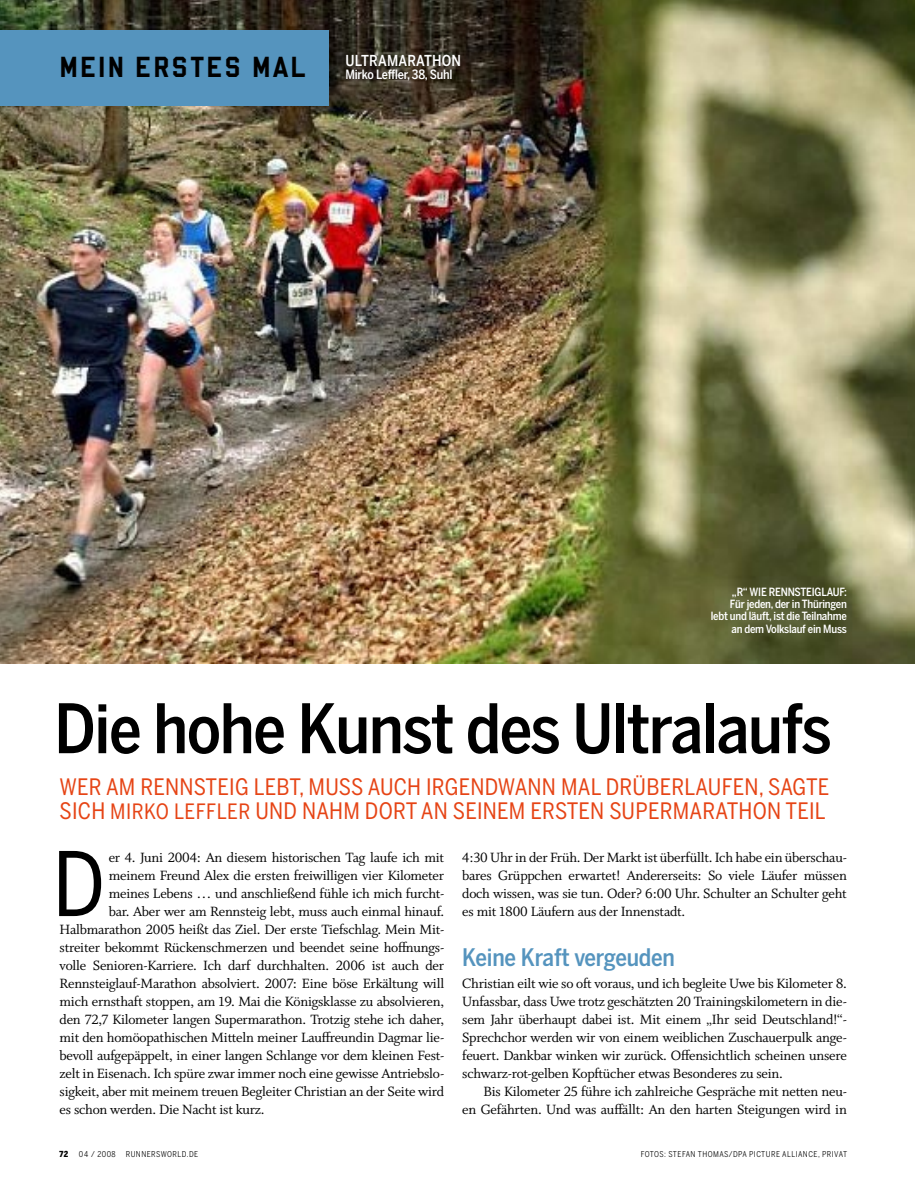
<style>
.page{position:relative;width:915px;height:1191px;background:#fff}
.page>*{position:absolute;margin:0;border:0;box-sizing:border-box;transform-origin:0 0}
.t1{font:87.9px "Benton Sans Cond";color:#000}
.t2{font:500 67.5px "Benton Sans Cond";letter-spacing:-.025em;color:#000}
.t3{font:28.5px "Hoboken Sans";letter-spacing:.07em;color:#000}
.t4{font:500 24px "Benton Sans Cond";letter-spacing:-.025em;color:#5594be}
.t5{font:22.5px/24px "Benton Sans Cond";letter-spacing:.01em;color:#e64415}
.t6{font:15px/18px "Whitman Roman LF";letter-spacing:-.015em;color:#000;text-align:justify}
.t7{font:500 15px "Benton Sans Cond";letter-spacing:.01em;color:#fff}
.t8{font:500 12.75px "Benton Sans Cond";letter-spacing:-.02em;color:#fff}
.t9{font:500 11.25px/12.3px "Benton Sans Cond";letter-spacing:-.02em;color:#fff;text-align:right}
.t10{font:900 8.25px "Benton Sans Cond";color:#000}
.t11{font:7.95px "Benton Sans Cond";letter-spacing:.06em;color:#000}
.s1{font-size:21px}
</style>
<div class="page">
<img style="left:0;top:0;width:914px;height:664px">
<div style="left:0;top:30px;width:329px;height:76px;background:#5594be"></div>
<h3 class="t3" style="left:60px;top:49px;width:248px">MEIN ERSTES MAL</h3>
<p class="t7" style="left:345px;top:52px;width:117px">Ultramarathon</p>
<p class="t8" style="left:345px;top:67px;width:108px">Mirko Leffler, 38, Suhl</p>
<p class="t9" style="left:710px;top:586px;width:138px">„R“ wie Rennsteiglauf:<br>Für jeden, der in Thüringen lebt und läuft, ist die Teilnahme an dem Volkslauf ein Muss</p>
<h2 class="t2" style="left:54px;top:689px;width:778px">Die hohe Kunst des Ultralaufs</h2>
<h3 class="t5" style="left:60px;top:775px;width:771px">WER AM RENNSTEIG LEBT, MUSS AUCH IRGENDWANN MAL DRÜBERLAUFEN, SAGTE<br>SICH <span class="s1">M IRKO LEFFLER</span> UND NAHM DORT AN SEINEM ERSTEN SUPERMARATHON TEIL</h3>
<h1 class="t1" style="left:52px;top:833px;width:54px">D</h1>
<p class="t6" style="left:109px;top:849px;width:337px">er 4. Juni 2004: An diesem historischen Tag laufe ich mit</p>
<p class="t6" style="left:109px;top:867px;width:337px">meinem Freund Alex die ersten freiwilligen vier Kilometer</p>
<p class="t6" style="left:109px;top:885px;width:337px">meines Lebens … und anschließend fühle ich mich furcht-</p>
<p class="t6" style="left:109px;top:903px;width:337px">bar. Aber wer am Rennsteig lebt, muss auch einmal hinauf.</p>
<p class="t6" style="left:60px;top:921px;width:386px">Halbmarathon 2005 heißt das Ziel. Der erste Tiefschlag. Mein Mit-</p>
<p class="t6" style="left:60px;top:939px;width:386px">streiter bekommt Rückenschmerzen und beendet seine hoffnungs-</p>
<p class="t6" style="left:60px;top:957px;width:386px">volle Senioren-Karriere. Ich darf durchhalten. 2006 ist auch der</p>
<p class="t6" style="left:60px;top:975px;width:386px">Rennsteiglauf-Marathon absolviert. 2007: Eine böse Erkältung will</p>
<p class="t6" style="left:60px;top:993px;width:386px">mich ernsthaft stoppen, am 19. Mai die Königsklasse zu absolvieren,</p>
<p class="t6" style="left:60px;top:1011px;width:386px">den 72,7 Kilometer langen Supermarathon. Trotzig stehe ich daher,</p>
<p class="t6" style="left:60px;top:1029px;width:386px">mit den homöopathischen Mitteln meiner Lauffreundin Dagmar lie-</p>
<p class="t6" style="left:60px;top:1047px;width:386px">bevoll aufgepäppelt, in einer langen Schlange vor dem kleinen Fest-</p>
<p class="t6" style="left:60px;top:1065px;width:386px">zelt in Eisenach. Ich spüre zwar immer noch eine gewisse Antriebslo-</p>
<p class="t6" style="left:60px;top:1083px;width:386px">sigkeit, aber mit meinem treuen Begleiter Christian an der Seite wird</p>
<p class="t6" style="left:60px;top:1101px;width:206px">es schon werden. Die Nacht ist kurz.</p>
<p class="t10" style="left:60px;top:1149px;width:10px">72</p>
<p class="t11" style="left:79px;top:1149px;width:38px">04 / 2008</p>
<p class="t11" style="left:126px;top:1149px;width:73px">RUNNERSWORLD.DE</p>
<p class="t6" style="left:462px;top:849px;width:386px">4:30 Uhr in der Früh. Der Markt ist überfüllt. Ich habe ein überschau&shy;bares Grüppchen erwartet! Andererseits: So viele Läufer müssen doch wissen, was sie tun. Oder? 6:00 Uhr. Schulter an Schulter geht es mit 1800 Läufern aus der Innenstadt.</p>
<h3 class="t4" style="left:462px;top:943px;width:214px">Keine Kraft vergeuden</h3>
<p class="t6" style="left:462px;top:975px;width:386px">Christian eilt wie so oft voraus, und ich begleite Uwe bis Kilometer 8.<br>Unfassbar, dass Uwe trotz geschätzten 20 Trainingskilometern in die&shy;sem Jahr überhaupt dabei ist. Mit einem „Ihr seid Deutschland!“- Sprechchor werden wir von einem weiblichen Zuschauerpulk ange&shy;feuert. Dankbar winken wir zurück. Offensichtlich scheinen unsere schwarz-rot-gel-ben Kopftücher etwas Besonderes zu sein.</p>
<p class="t6" style="left:462px;top:1083px;width:386px;text-align:right">Bis Kilometer 25 führe ich zahlreiche Gespräche mit netten neu-<br>en Gefährten. Und was auffällt: An den harten Steigungen wird in</p>
<p class="t11" style="left:640px;top:1149px;width:131px">FOTOS: STEFAN THOMAS/DPA PICTURE</p>
<p class="t11" style="left:782px;top:1149px;width:66px">ALLIANCE, PRIVAT</p>
</div>
